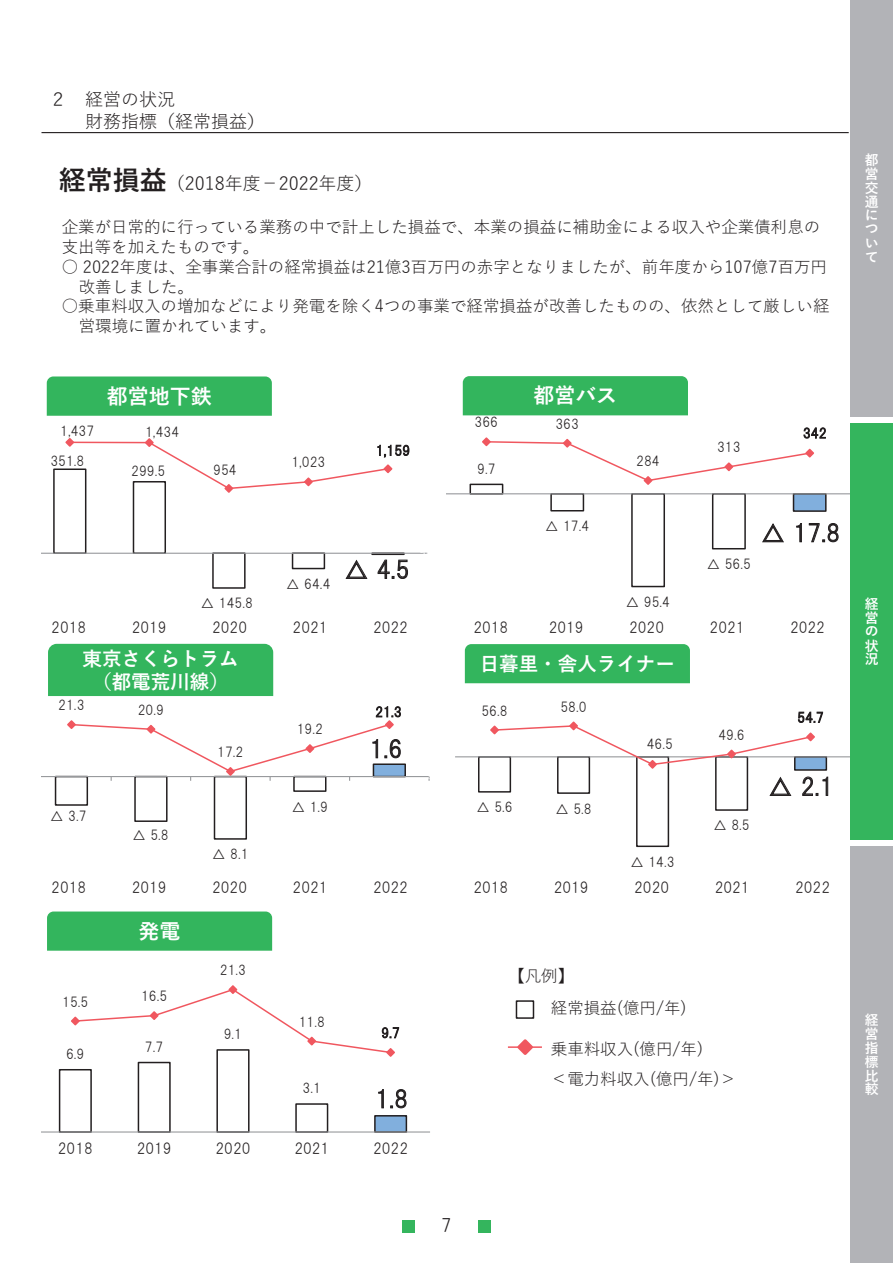
<style>
.page{position:relative;width:893px;height:1263px;background:#fff}
.page>*{position:absolute;margin:0;border:0;box-sizing:border-box;transform-origin:0 0}
.t1{font:24px "HGS Gothic M";color:#231f20}
.t2{font:700 21px "Yu Gothic";color:#fff}
.t3{font:700 19.5px/23.4px "Yu Gothic";color:#fff;text-align:center}
.t4{font:18px/21.6px "Yu Gothic";color:#231f20}
.t5{font:18px "HGS Gothic M";color:#231f20}
.t6{font:16.5px/19.8px "Yu Gothic";color:#231f20}
.t7{font:15px "HGS Gothic M";color:#231f20}
.t8{font:700 13.8px/13.8px "Yu Gothic";color:#fff;text-align:justify}
.t9{font:13.5px "HGS Gothic M";color:#231f20}
.t10{font:10.5px "Calibri";color:#fff}
.s1{font-weight:700;font-size:27px}
</style>
<div class="page">
<div style="left:375px;top:1116px;width:31px;height:16px;background:#81afdd"></div>
<div style="left:374px;top:1115px;width:33px;height:18px;border:2px solid #231f20"></div>
<hr style="left:41px;top:1131px;width:389px;height:1px;background:#989a9d">
<svg style="left:58px;top:985px;width:338px;height:148px"></svg>
<div style="left:373px;top:764px;width:32px;height:12px;background:#81afdd"></div>
<div style="left:373px;top:763px;width:33px;height:14px;border:2px solid #231f20"></div>
<hr style="left:41px;top:776px;width:388px;height:1px;background:#989a9d">
<svg style="left:54px;top:720px;width:341px;height:120px"></svg>
<div style="left:795px;top:757px;width:31px;height:13px;background:#81afdd"></div>
<div style="left:794px;top:756px;width:33px;height:15px;border:2px solid #231f20"></div>
<hr style="left:455px;top:756px;width:395px;height:1px;background:#989a9d">
<svg style="left:477px;top:721px;width:339px;height:127px"></svg>
<hr style="left:42px;top:132px;width:807px;height:1px;background:#231f20">
<div style="left:371px;top:552px;width:34px;height:3px;border:2px solid #231f20"></div>
<hr style="left:41px;top:553px;width:387px;height:1px;background:#989a9d">
<svg style="left:52px;top:438px;width:342px;height:151px"></svg>
<div style="left:793px;top:494px;width:33px;height:17px;background:#81afdd"></div>
<div style="left:793px;top:493px;width:34px;height:19px;border:2px solid #231f20"></div>
<hr style="left:446px;top:493px;width:404px;height:1px;background:#989a9d">
<svg style="left:469px;top:437px;width:346px;height:151px"></svg>
<div style="left:47px;top:376px;width:225px;height:40px;background:#33b55d"></div>
<div style="left:463px;top:376px;width:225px;height:39px;background:#33b55d"></div>
<div style="left:48px;top:644px;width:225px;height:52px;background:#33b55d"></div>
<div style="left:47px;top:911px;width:225px;height:40px;background:#33b55d"></div>
<div style="left:516px;top:1000px;width:18px;height:19px;border:2px solid #231f20"></div>
<div style="left:465px;top:644px;width:225px;height:39px;background:#33b55d"></div>
<hr style="left:508px;top:1046px;width:34px;height:2px;background:#f0575f">
<svg style="left:515px;top:1039px;width:21px;height:16px"></svg>
<div style="left:402px;top:1219px;width:13px;height:13px;background:#34b55d"></div>
<div style="left:478px;top:1219px;width:13px;height:13px;background:#34b55d"></div>
<div style="left:850px;top:0;width:43px;height:417px;background:#b2b3b7"></div>
<div style="left:850px;top:846px;width:43px;height:417px;background:#b2b3b7"></div>
<div style="left:850px;top:423px;width:43px;height:417px;background:#34b55d"></div>
<p class="t4" style="left:85px;top:86px;width:181px;text-indent:-36px">２ 経営の状況<br>財務指標（経常損益）</p>
<p class="t4" style="left:59px;top:171px;width:315px"><span class="s1">経常損益</span>（2018年度－2022年度）</p>
<p class="t6" style="left:62px;top:215px;width:760px">企業が日常的に行っている業務の中で計上した損益で、本業の損益に補助金による収入や企業債利息の支出等を加えたものです。</p>
<p class="t6" style="left:79px;top:255px;width:750px;text-indent:-17px">○ 2022年度は、全事業合計の経常損益は21億3百万円の赤字となりましたが、前年度から107億7百万円改善しました。</p>
<p class="t6" style="left:79px;top:294px;width:752px;text-indent:-17px">○乗車料収入の増加などにより発電を除く4つの事業で経常損益が改善したものの、依然として厳しい経営環境に置かれています。</p>
<p class="t2" style="left:107px;top:384px;width:106px">都営地下鉄</p>
<p class="t2" style="left:533px;top:384px;width:85px">都営バス</p>
<p class="t9" style="left:60px;top:424px;width:36px">1,437</p>
<p class="t9" style="left:145px;top:425px;width:36px">1,434</p>
<p class="t9" style="left:50px;top:454px;width:36px">351.8</p>
<p class="t9" style="left:131px;top:465px;width:36px">299.5</p>
<p class="t9" style="left:213px;top:464px;width:25px">954</p>
<p class="t9" style="left:291px;top:456px;width:36px">1,023</p>
<p class="t9" style="left:376px;top:444px;width:36px">1,159</p>
<p class="t9" style="left:475px;top:416px;width:25px">366</p>
<p class="t9" style="left:555px;top:417px;width:25px">363</p>
<p class="t9" style="left:477px;top:462px;width:20px">9.7</p>
<p class="t9" style="left:636px;top:454px;width:25px">284</p>
<p class="t9" style="left:201px;top:596px;width:54px">△ 145.8</p>
<p class="t9" style="left:286px;top:577px;width:125px">△ 64.4 <sup>△</sup> <sup>4.5</sup></p>
<p class="t10" style="left:420px;top:544px;width:15px">-60</p>
<p class="t9" style="left:545px;top:519px;width:46px">△ 17.4</p>
<p class="t9" style="left:626px;top:595px;width:46px">△ 95.4</p>
<p class="t9" style="left:717px;top:441px;width:25px">313</p>
<p class="t9" style="left:803px;top:427px;width:25px">342</p>
<p class="t9" style="left:707px;top:557px;width:46px">△ 56.5</p>
<h1 class="t1" style="left:761px;top:521px;width:81px">△ 17.8</h1>
<p class="t7" style="left:51px;top:620px;width:36px">2018</p>
<p class="t7" style="left:132px;top:620px;width:36px">2019</p>
<p class="t7" style="left:212px;top:620px;width:36px">2020</p>
<p class="t7" style="left:293px;top:620px;width:36px">2021</p>
<p class="t7" style="left:373px;top:620px;width:36px">2022</p>
<p class="t3" style="left:82px;top:647px;width:158px">東京さくらトラム（都電荒川線）</p>
<p class="t9" style="left:58px;top:698px;width:28px">21.3</p>
<p class="t9" style="left:138px;top:703px;width:28px">20.9</p>
<p class="t9" style="left:50px;top:809px;width:38px">△ 3.7</p>
<p class="t9" style="left:132px;top:828px;width:38px">△ 5.8</p>
<p class="t9" style="left:217px;top:745px;width:28px">17.2</p>
<p class="t9" style="left:212px;top:847px;width:38px">△ 8.1</p>
<p class="t9" style="left:297px;top:722px;width:28px">19.2</p>
<p class="t9" style="left:292px;top:800px;width:38px">△ 1.9</p>
<p class="t9" style="left:375px;top:705px;width:28px">21.3</p>
<h1 class="t1" style="left:369px;top:737px;width:34px">1.6</h1>
<p class="t7" style="left:473px;top:620px;width:36px">2018</p>
<p class="t7" style="left:549px;top:620px;width:36px">2019</p>
<p class="t7" style="left:629px;top:620px;width:36px">2020</p>
<p class="t7" style="left:710px;top:620px;width:36px">2021</p>
<p class="t7" style="left:790px;top:620px;width:36px">2022</p>
<p class="t3" style="left:480px;top:652px;width:197px">日暮里・舎人ライナー</p>
<p class="t9" style="left:481px;top:704px;width:28px">56.8</p>
<p class="t9" style="left:560px;top:700px;width:28px">58.0</p>
<p class="t9" style="left:476px;top:800px;width:38px">△ 5.6</p>
<p class="t9" style="left:555px;top:802px;width:38px">△ 5.8</p>
<p class="t9" style="left:647px;top:737px;width:28px">46.5</p>
<p class="t9" style="left:630px;top:855px;width:46px">△ 14.3</p>
<p class="t9" style="left:718px;top:728px;width:28px">49.6</p>
<p class="t9" style="left:713px;top:819px;width:38px">△ 8.5</p>
<p class="t9" style="left:797px;top:711px;width:28px">54.7</p>
<h1 class="t1" style="left:768px;top:775px;width:67px">△ 2.1</h1>
<p class="t7" style="left:51px;top:880px;width:36px">2018</p>
<p class="t7" style="left:132px;top:880px;width:36px">2019</p>
<p class="t7" style="left:212px;top:880px;width:36px">2020</p>
<p class="t7" style="left:293px;top:880px;width:36px">2021</p>
<p class="t7" style="left:373px;top:880px;width:36px">2022</p>
<p class="t7" style="left:473px;top:880px;width:36px">2018</p>
<p class="t7" style="left:554px;top:880px;width:36px">2019</p>
<p class="t7" style="left:634px;top:880px;width:36px">2020</p>
<p class="t7" style="left:715px;top:880px;width:36px">2021</p>
<p class="t7" style="left:795px;top:880px;width:36px">2022</p>
<p class="t9" style="left:62px;top:995px;width:28px">15.5</p>
<p class="t9" style="left:66px;top:1047px;width:20px">6.9</p>
<p class="t2" style="left:139px;top:919px;width:43px">発電</p>
<p class="t9" style="left:141px;top:989px;width:28px">16.5</p>
<p class="t9" style="left:145px;top:1040px;width:20px">7.7</p>
<p class="t9" style="left:220px;top:963px;width:28px">21.3</p>
<p class="t9" style="left:224px;top:1027px;width:20px">9.1</p>
<p class="t9" style="left:299px;top:1015px;width:28px">11.8</p>
<p class="t9" style="left:303px;top:1082px;width:20px">3.1</p>
<p class="t9" style="left:381px;top:1026px;width:20px">9.7</p>
<h1 class="t1" style="left:375px;top:1087px;width:34px">1.8</h1>
<p class="t7" style="left:58px;top:1140px;width:36px">2018</p>
<p class="t7" style="left:137px;top:1140px;width:36px">2019</p>
<p class="t7" style="left:216px;top:1140px;width:36px">2020</p>
<p class="t7" style="left:294px;top:1140px;width:36px">2021</p>
<p class="t7" style="left:373px;top:1140px;width:36px">2022</p>
<p class="t5" style="left:441px;top:1216px;width:12px">7</p>
<p class="t6" style="left:508px;top:964px;width:67px">【凡例】</p>
<p class="t6" style="left:551px;top:996px;width:138px">経常損益(億円/年)</p>
<p class="t6" style="left:551px;top:1032px;width:187px;line-height:29.7px">乗車料収入(億円/年)<br>＜電力料収入(億円/年)＞</p>
<p class="t8" style="left:865px;top:154px;width:15px">都営交通につ</p>
<p class="t8" style="left:865px;top:236px;width:14px">いて</p>
<p class="t8" style="left:865px;top:597px;width:15px">経営の状況</p>
<p class="t8" style="left:865px;top:1014px;width:15px">経営指標比較</p>
</div>
